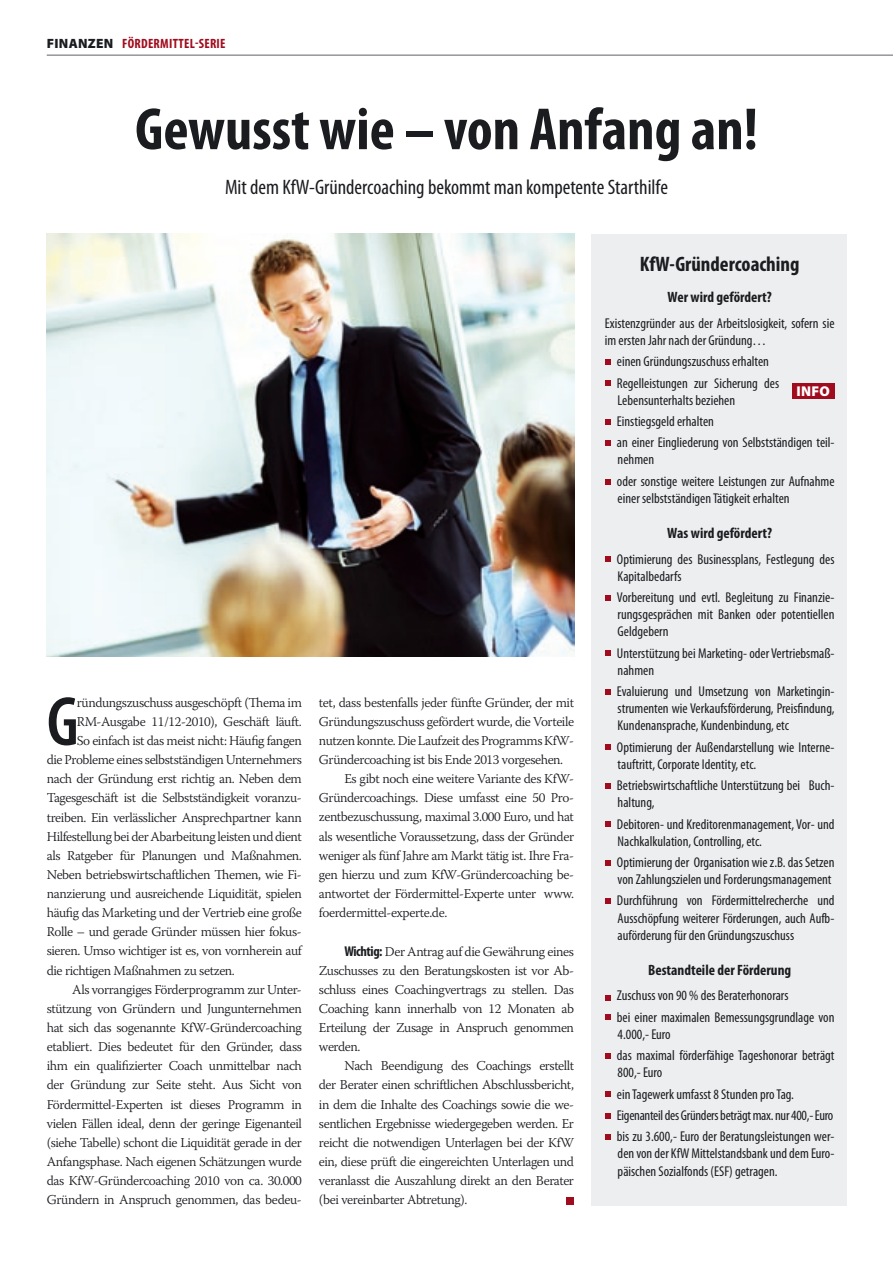
<style>
.page{position:relative;width:893px;height:1263px;background:#fff}
.page>*{position:absolute;margin:0;border:0;box-sizing:border-box;transform-origin:0 0}
.t1{font:600 condensed 70.35px "Myriad Pro";color:#1b1c20}
.t2{font:700 condensed 60px "Myriad Pro";color:#1b1c20}
.t3{font:condensed 21px "Myriad Pro";color:#1b1c20}
.t4{font:700 condensed 21px "Myriad Pro";color:#1b1c20}
.t5{font:700 condensed 15px "Myriad Pro";color:#1b1c20}
.t6{font:condensed 14.25px/17.1px "Myriad Pro";color:#1b1c20}
.t7{font:900 14.25px "Myriad Pro";color:#fff}
.t8{font:300 13.5px/19.2px "Warnock Pro";letter-spacing:-.03em;color:#1b1c20;text-align:justify}
.t9{font:700 condensed 13.5px "Myriad Pro";letter-spacing:.02em;color:#a00b1d}
.s1{font-weight:900;font-stretch:normal;color:#1b1c20}
.s2{font-family:"Myriad Pro";font-weight:700;font-stretch:condensed;font-size:14.25px}
</style>
<div class="page">
<img style="left:47px;top:234px;width:527px;height:422px">
<hr style="left:47px;top:55px;width:846px;height:1px;background:#68676c">
<div style="left:591px;top:234px;width:255px;height:971px;background:#edeeef"></div>
<svg style="left:605px;top:359px;width:5px;height:6px"></svg>
<svg style="left:605px;top:380px;width:5px;height:6px"></svg>
<svg style="left:605px;top:419px;width:5px;height:5px"></svg>
<svg style="left:605px;top:440px;width:5px;height:6px"></svg>
<svg style="left:605px;top:479px;width:5px;height:5px"></svg>
<svg style="left:605px;top:556px;width:5px;height:6px"></svg>
<svg style="left:605px;top:595px;width:5px;height:5px"></svg>
<svg style="left:605px;top:650px;width:5px;height:6px"></svg>
<svg style="left:605px;top:689px;width:5px;height:5px"></svg>
<svg style="left:605px;top:744px;width:5px;height:6px"></svg>
<svg style="left:605px;top:783px;width:5px;height:5px"></svg>
<svg style="left:605px;top:821px;width:5px;height:6px"></svg>
<svg style="left:605px;top:860px;width:5px;height:5px"></svg>
<svg style="left:605px;top:898px;width:5px;height:6px"></svg>
<svg style="left:605px;top:995px;width:5px;height:5px"></svg>
<svg style="left:605px;top:1015px;width:5px;height:5px"></svg>
<svg style="left:605px;top:1053px;width:5px;height:6px"></svg>
<svg style="left:605px;top:1091px;width:5px;height:6px"></svg>
<svg style="left:605px;top:1113px;width:5px;height:5px"></svg>
<svg style="left:605px;top:1134px;width:5px;height:6px"></svg>
<div style="left:792px;top:383px;width:42px;height:16px;background:#a00b1d"></div>
<div style="left:567px;top:1197px;width:7px;height:7px;background:#a00b1d"></div>
<p class="t9" style="left:47px;top:35px;width:180px"><span class="s1">FINANZEN</span> Fördermittel-Serie</p>
<h2 class="t2" style="left:135px;top:92px;width:624px">Gewusst wie – von Anfang an!</h2>
<h3 class="t3" style="left:225px;top:174px;width:444px">Mit dem KfW-Gründercoaching bekommt man kompetente Starthilfe</h3>
<h1 class="t1" style="left:47px;top:678px;width:34px">G</h1>
<p class="t8" style="left:77px;top:692px;width:227px">ründungszuschuss ausgeschöpft (Thema im</p>
<p class="t8" style="left:77px;top:712px;width:227px">RM-Ausgabe 11/12-2010), Geschäft läuft.</p>
<p class="t8" style="left:77px;top:731px;width:227px">So einfach ist das meist nicht: Häufig fangen</p>
<p class="t8" style="left:47px;top:750px;width:257px">die Probleme eines selbstständigen Unternehmers</p>
<p class="t8" style="left:47px;top:769px;width:257px">nach der Gründung erst richtig an. Neben dem</p>
<p class="t8" style="left:47px;top:788px;width:257px">Tagesgeschäft ist die Selbstständigkeit voranzu-</p>
<p class="t8" style="left:47px;top:807px;width:257px">treiben. Ein verlässlicher Ansprechpartner kann</p>
<p class="t8" style="left:47px;top:826px;width:257px">Hilfestellung bei der Abarbeitung leisten und dient</p>
<p class="t8" style="left:47px;top:845px;width:257px">als Ratgeber für Planungen und Maßnahmen.</p>
<p class="t8" style="left:47px;top:865px;width:257px">Neben betriebswirtschaftlichen Themen, wie Fi-</p>
<p class="t8" style="left:47px;top:884px;width:257px">nanzierung und ausreichende Liquidität, spielen</p>
<p class="t8" style="left:47px;top:903px;width:257px">häufig das Marketing und der Vertrieb eine große</p>
<p class="t8" style="left:47px;top:922px;width:257px">Rolle – und gerade Gründer müssen hier fokus-</p>
<p class="t8" style="left:47px;top:941px;width:257px">sieren. Umso wichtiger ist es, von vornherein auf</p>
<p class="t8" style="left:47px;top:960px;width:190px">die richtigen Maßnahmen zu setzen.</p>
<p class="t8" style="left:72px;top:979px;width:231px">Als vorrangiges Förderprogramm zur Unter-</p>
<p class="t8" style="left:47px;top:998px;width:257px">stützung von Gründern und Jungunternehmen</p>
<p class="t8" style="left:47px;top:1018px;width:257px">hat sich das sogenannte KfW-Gründercoaching</p>
<p class="t8" style="left:47px;top:1037px;width:257px">etabliert. Dies bedeutet für den Gründer, dass</p>
<p class="t8" style="left:47px;top:1056px;width:257px">ihm ein qualifizierter Coach unmittelbar nach</p>
<p class="t8" style="left:47px;top:1075px;width:257px">der Gründung zur Seite steht. Aus Sicht von</p>
<p class="t8" style="left:47px;top:1094px;width:257px">Fördermittel-Experten ist dieses Programm in</p>
<p class="t8" style="left:47px;top:1113px;width:257px">vielen Fällen ideal, denn der geringe Eigenanteil</p>
<p class="t8" style="left:47px;top:1132px;width:257px">(siehe Tabelle) schont die Liquidität gerade in der</p>
<p class="t8" style="left:47px;top:1152px;width:257px">Anfangsphase. Nach eigenen Schätzungen wurde</p>
<p class="t8" style="left:47px;top:1171px;width:257px">das KfW-Gründercoaching 2010 von ca. 30.000</p>
<p class="t8" style="left:47px;top:1190px;width:257px">Gründern in Anspruch genommen, das bedeu-</p>
<p class="t8" style="left:319px;top:692px;width:257px">tet, dass bestenfalls jeder fünfte Gründer, der mit</p>
<p class="t8" style="left:319px;top:711px;width:257px">Gründungszuschuss gefördert wurde, die Vorteile</p>
<p class="t8" style="left:319px;top:731px;width:257px">nutzen konnte. Die Laufzeit des Programms KfW-</p>
<p class="t8" style="left:319px;top:750px;width:246px">Gründercoaching ist bis Ende 2013 vorgesehen.</p>
<p class="t8" style="left:344px;top:769px;width:231px">Es gibt noch eine weitere Variante des KfW-</p>
<p class="t8" style="left:319px;top:788px;width:257px">Gründercoachings. Diese umfasst eine 50 Pro-</p>
<p class="t8" style="left:319px;top:807px;width:257px">zentbezuschussung, maximal 3.000 Euro, und hat</p>
<p class="t8" style="left:319px;top:826px;width:257px">als wesentliche Voraussetzung, dass der Gründer</p>
<p class="t8" style="left:319px;top:845px;width:257px">weniger als fünf Jahre am Markt tätig ist. Ihre Fra-</p>
<p class="t8" style="left:319px;top:864px;width:257px">gen hierzu und zum KfW-Gründercoaching be-</p>
<p class="t8" style="left:319px;top:884px;width:257px">antwortet der Fördermittel-Experte unter www.</p>
<p class="t8" style="left:319px;top:903px;width:130px">foerdermittel-experte.de.</p>
<p class="t8" style="left:319px;top:941px;width:257px;text-indent:26px"><span class="s2">Wichtig:</span> Der Antrag auf die Gewährung eines Zuschusses zu den Beratungskosten ist vor Ab&shy;schluss eines Coachingvertrags zu stellen. Das Coaching kann innerhalb von 12 Monaten ab Erteilung der Zusage in Anspruch genommen werden.</p>
<p class="t8" style="left:319px;top:1056px;width:257px;text-indent:26px">Nach Beendigung des Coachings erstellt der Berater einen schriftlichen Abschlussbericht, in dem die Inhalte des Coachings sowie die we&shy;sentlichen Ergebnisse wiedergegeben werden. Er reicht die notwendigen Unterlagen bei der KfW ein, diese prüft die eingereichten Unterlagen und veranlasst die Auszahlung direkt an den Berater (bei vereinbarter Abtretung).</p>
<h3 class="t4" style="left:640px;top:251px;width:161px">KfW-Gründercoaching</h3>
<p class="t5" style="left:668px;top:288px;width:106px">Wer wird gefördert?</p>
<p class="t6" style="left:605px;top:314px;width:231px">Existenzgründer aus der Arbeitslosigkeit, sofern sie im ersten Jahr nach der Gründung…</p>
<p class="t6" style="left:617px;top:351px;width:164px;line-height:21.3px">einen Gründungszuschuss erhalten<br>Regelleistungen zur Sicherung des</p>
<p class="t6" style="left:617px;top:389px;width:219px;line-height:21.3px">Lebensunterhalts beziehen<br>Einstiegsgeld erhalten<br>an einer Eingliederung von Selbstständigen teil-</p>
<p class="t6" style="left:617px;top:449px;width:219px;line-height:21.3px">nehmen<br>oder sonstige weitere Leistungen zur Aufnahme</p>
<p class="t6" style="left:618px;top:489px;width:173px">einer selbstständigen Tätigkeit erhalten</p>
<p class="t5" style="left:667px;top:524px;width:106px">Was wird gefördert?</p>
<p class="t6" style="left:617px;top:550px;width:219px">Optimierung des Businessplans, Festlegung des<br>Kapitalbedarfs</p>
<p class="t6" style="left:617px;top:589px;width:219px;text-align:justify">Vorbereitung und evtl. Begleitung zu Finanzie&shy;rungsgesprächen mit Banken oder potentiellen Geldgebern</p>
<p class="t6" style="left:617px;top:644px;width:219px">Unterstützung bei Marketing- oder Vertriebsmaß&shy;nahmen</p>
<p class="t6" style="left:617px;top:683px;width:219px;text-align:justify">Evaluierung und Umsetzung von Marketingin&shy;strumenten wie Verkaufsförderung, Preisfindung, Kundenansprache, Kundenbindung, etc</p>
<p class="t6" style="left:617px;top:738px;width:219px">Optimierung der Außendarstellung wie Interne&shy;tauftritt, Corporate Identity, etc.</p>
<p class="t6" style="left:617px;top:777px;width:219px">Betriebswirtschaftliche Unterstützung bei Buch&shy;haltung,</p>
<p class="t6" style="left:617px;top:815px;width:219px">Debitoren- und Kreditorenmanagement, Vor- und<br>Nachkalkulation, Controlling, etc.</p>
<p class="t6" style="left:617px;top:853px;width:219px">Optimierung der Organisation wie z.B. das Setzen von Zahlungszielen und Forderungsmanagement</p>
<p class="t6" style="left:617px;top:892px;width:219px;text-align:justify">Durchführung von Fördermittelrecherche und Ausschöpfung weiterer Förderungen, auch Aufb&shy;auförderung für den Gründungszuschuss</p>
<p class="t5" style="left:648px;top:960px;width:145px">Bestandteile der Förderung</p>
<p class="t6" style="left:617px;top:985px;width:219px;line-height:21.3px">Zuschuss von 90 % des Beraterhonorars<br>bei einer maximalen Bemessungsgrundlage von</p>
<p class="t6" style="left:617px;top:1023px;width:219px;line-height:21.3px">4.000,- Euro<br>das maximal förderfähige Tageshonorar beträgt</p>
<p class="t6" style="left:617px;top:1062px;width:219px;line-height:21.3px">800,- Euro<br>ein Tagewerk umfasst 8 Stunden pro Tag.<br>Eigenanteil des Gründers beträgt max. nur 400,- Euro bis zu 3.600,- Euro der Beratungsleistungen wer-</p>
<p class="t6" style="left:618px;top:1145px;width:218px">den von der KfW Mittelstandsbank und dem Euro&shy;päischen Sozialfonds (ESF) getragen.</p>
<p class="t7" style="left:796px;top:381px;width:35px">INFO</p>
</div>
